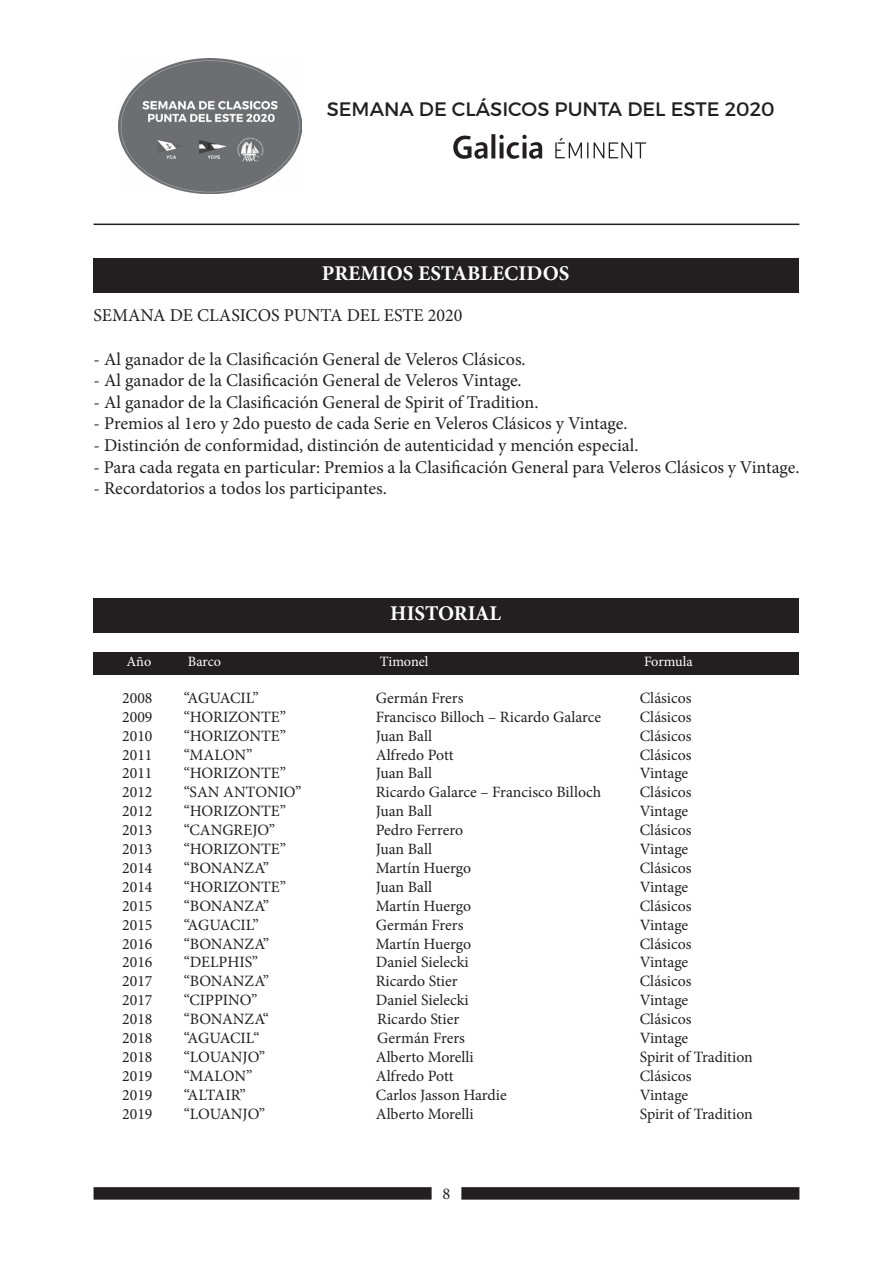
<style>
.page{position:relative;width:893px;height:1263px;background:#fff}
.page>*{position:absolute;margin:0;border:0;box-sizing:border-box;transform-origin:0 0}
.t1{font:700 21px "Minion Pro";color:#fff}
.t2{font:19.5px "Montserrat";color:#231f20}
.t3{font:18px "Minion Pro";color:#231f20}
.t4{font:16.5px "Minion Pro";color:#231f20}
.t5{font:15.75px "Minion Pro";color:#231f20}
.t6{font:14.25px "Minion Pro";letter-spacing:-.005em;color:#fff}
</style>
<div class="page">
<img style="left:118px;top:58px;width:183px;height:135px">
<hr style="left:94px;top:224px;width:705px;height:1px;background:#231f20">
<div style="left:94px;top:1188px;width:337px;height:11px;background:#231f20"></div>
<div style="left:94px;top:1187px;width:338px;height:12px;border:2px solid #231f20"></div>
<div style="left:462px;top:1188px;width:337px;height:11px;background:#231f20"></div>
<div style="left:461px;top:1187px;width:338px;height:12px;border:2px solid #231f20"></div>
<svg style="left:453px;top:134px;width:193px;height:25px"></svg>
<div style="left:94px;top:258px;width:705px;height:35px;background:#231f20"></div>
<div style="left:94px;top:598px;width:705px;height:34px;background:#231f20"></div>
<div style="left:94px;top:653px;width:705px;height:22px;background:#231f20"></div>
<p class="t2" style="left:327px;top:97px;width:449px">SEMANA DE CLÁSICOS PUNTA DEL ESTE 2020</p>
<h1 class="t1" style="left:322px;top:259px;width:249px">PREMIOS ESTABLECIDOS</h1>
<p class="t3" style="left:94px;top:304px;width:370px">SEMANA DE CLASICOS PUNTA DEL ESTE 2020</p>
<p class="t3" style="left:94px;top:347px;width:434px">- Al ganador de la Clasificación General de Veleros Clásicos.</p>
<p class="t3" style="left:94px;top:368px;width:430px">- Al ganador de la Clasificación General de Veleros Vintage.</p>
<p class="t3" style="left:94px;top:390px;width:446px">- Al ganador de la Clasificación General de Spirit of Tradition.</p>
<p class="t3" style="left:94px;top:412px;width:535px">- Premios al 1ero y 2do puesto de cada Serie en Veleros Clásicos y Vintage.</p>
<p class="t3" style="left:94px;top:433px;width:546px">- Distinción de conformidad, distinción de autenticidad y mención especial.</p>
<p class="t3" style="left:94px;top:455px;width:707px">- Para cada regata en particular: Premios a la Clasificación General para Veleros Clásicos y Vintage.</p>
<p class="t3" style="left:94px;top:476px;width:295px">- Recordatorios a todos los participantes.</p>
<h1 class="t1" style="left:390px;top:598px;width:112px">HISTORIAL</h1>
<p class="t6" style="left:126px;top:652px;width:26px">Año</p>
<p class="t6" style="left:188px;top:652px;width:35px">Barco</p>
<p class="t6" style="left:380px;top:652px;width:50px">Timonel</p>
<p class="t6" style="left:644px;top:652px;width:50px">Formula</p>
<p class="t5" style="left:122px;top:687px;width:32px">2008</p>
<p class="t5" style="left:184px;top:687px;width:76px">“AGUACIL”</p>
<p class="t5" style="left:376px;top:687px;width:89px">Germán Frers</p>
<p class="t5" style="left:640px;top:687px;width:53px">Clásicos</p>
<p class="t5" style="left:122px;top:706px;width:32px">2009</p>
<p class="t5" style="left:184px;top:706px;width:104px">“HORIZONTE”</p>
<p class="t5" style="left:376px;top:706px;width:227px">Francisco Billoch – Ricardo Galarce</p>
<p class="t5" style="left:640px;top:706px;width:53px">Clásicos</p>
<p class="t5" style="left:122px;top:725px;width:32px">2010</p>
<p class="t5" style="left:184px;top:725px;width:104px">“HORIZONTE”</p>
<p class="t5" style="left:376px;top:725px;width:58px">Juan Ball</p>
<p class="t5" style="left:640px;top:725px;width:53px">Clásicos</p>
<p class="t5" style="left:122px;top:744px;width:32px">2011</p>
<p class="t5" style="left:184px;top:744px;width:70px">“MALON”</p>
<p class="t5" style="left:376px;top:744px;width:79px">Alfredo Pott</p>
<p class="t5" style="left:640px;top:744px;width:53px">Clásicos</p>
<p class="t5" style="left:122px;top:763px;width:32px">2011</p>
<p class="t5" style="left:184px;top:763px;width:104px">“HORIZONTE”</p>
<p class="t5" style="left:376px;top:763px;width:58px">Juan Ball</p>
<p class="t5" style="left:640px;top:763px;width:50px">Vintage</p>
<p class="t5" style="left:122px;top:782px;width:32px">2012</p>
<p class="t5" style="left:184px;top:782px;width:119px">“SAN ANTONIO”</p>
<p class="t5" style="left:376px;top:782px;width:227px">Ricardo Galarce – Francisco Billoch</p>
<p class="t5" style="left:640px;top:782px;width:53px">Clásicos</p>
<p class="t5" style="left:122px;top:801px;width:32px">2012</p>
<p class="t5" style="left:184px;top:801px;width:104px">“HORIZONTE”</p>
<p class="t5" style="left:376px;top:801px;width:58px">Juan Ball</p>
<p class="t5" style="left:640px;top:801px;width:50px">Vintage</p>
<p class="t5" style="left:122px;top:819px;width:32px">2013</p>
<p class="t5" style="left:184px;top:819px;width:93px">“CANGREJO”</p>
<p class="t5" style="left:376px;top:819px;width:89px">Pedro Ferrero</p>
<p class="t5" style="left:640px;top:819px;width:53px">Clásicos</p>
<p class="t5" style="left:122px;top:838px;width:32px">2013</p>
<p class="t5" style="left:184px;top:838px;width:104px">“HORIZONTE”</p>
<p class="t5" style="left:376px;top:838px;width:58px">Juan Ball</p>
<p class="t5" style="left:640px;top:838px;width:50px">Vintage</p>
<p class="t5" style="left:122px;top:857px;width:32px">2014</p>
<p class="t5" style="left:184px;top:857px;width:87px">“BONANZA”</p>
<p class="t5" style="left:376px;top:857px;width:97px">Martín Huergo</p>
<p class="t5" style="left:640px;top:857px;width:53px">Clásicos</p>
<p class="t5" style="left:122px;top:876px;width:32px">2014</p>
<p class="t5" style="left:184px;top:876px;width:104px">“HORIZONTE”</p>
<p class="t5" style="left:376px;top:876px;width:58px">Juan Ball</p>
<p class="t5" style="left:640px;top:876px;width:50px">Vintage</p>
<p class="t5" style="left:122px;top:895px;width:32px">2015</p>
<p class="t5" style="left:184px;top:895px;width:87px">“BONANZA”</p>
<p class="t5" style="left:376px;top:895px;width:97px">Martín Huergo</p>
<p class="t5" style="left:640px;top:895px;width:53px">Clásicos</p>
<p class="t5" style="left:122px;top:914px;width:32px">2015</p>
<p class="t5" style="left:184px;top:914px;width:76px">“AGUACIL”</p>
<p class="t5" style="left:376px;top:914px;width:89px">Germán Frers</p>
<p class="t5" style="left:640px;top:914px;width:50px">Vintage</p>
<p class="t5" style="left:122px;top:933px;width:32px">2016</p>
<p class="t5" style="left:184px;top:933px;width:87px">“BONANZA”</p>
<p class="t5" style="left:376px;top:933px;width:97px">Martín Huergo</p>
<p class="t5" style="left:640px;top:933px;width:53px">Clásicos</p>
<p class="t5" style="left:122px;top:952px;width:32px">2016</p>
<p class="t5" style="left:184px;top:952px;width:76px">“DELPHIS”</p>
<p class="t5" style="left:376px;top:952px;width:95px">Daniel Sielecki</p>
<p class="t5" style="left:640px;top:952px;width:50px">Vintage</p>
<p class="t5" style="left:122px;top:971px;width:32px">2017</p>
<p class="t5" style="left:184px;top:971px;width:87px">“BONANZA”</p>
<p class="t5" style="left:376px;top:971px;width:83px">Ricardo Stier</p>
<p class="t5" style="left:640px;top:971px;width:53px">Clásicos</p>
<p class="t5" style="left:122px;top:990px;width:32px">2017</p>
<p class="t5" style="left:184px;top:990px;width:75px">“CIPPINO”</p>
<p class="t5" style="left:376px;top:990px;width:95px">Daniel Sielecki</p>
<p class="t5" style="left:640px;top:990px;width:50px">Vintage</p>
<p class="t5" style="left:122px;top:1008px;width:32px">2018</p>
<p class="t5" style="left:184px;top:1008px;width:87px">“BONANZA“</p>
<p class="t5" style="left:377px;top:1008px;width:83px">Ricardo Stier</p>
<p class="t5" style="left:640px;top:1008px;width:53px">Clásicos</p>
<p class="t5" style="left:122px;top:1027px;width:32px">2018</p>
<p class="t5" style="left:184px;top:1027px;width:78px">“AGUACIL“</p>
<p class="t5" style="left:377px;top:1027px;width:89px">Germán Frers</p>
<p class="t5" style="left:640px;top:1027px;width:50px">Vintage</p>
<p class="t5" style="left:122px;top:1046px;width:32px">2018</p>
<p class="t5" style="left:184px;top:1046px;width:83px">“LOUANJO”</p>
<p class="t5" style="left:376px;top:1046px;width:100px">Alberto Morelli</p>
<p class="t5" style="left:640px;top:1046px;width:115px">Spirit of Tradition</p>
<p class="t5" style="left:122px;top:1065px;width:32px">2019</p>
<p class="t5" style="left:184px;top:1065px;width:70px">“MALON”</p>
<p class="t5" style="left:376px;top:1065px;width:79px">Alfredo Pott</p>
<p class="t5" style="left:640px;top:1065px;width:53px">Clásicos</p>
<p class="t5" style="left:122px;top:1084px;width:32px">2019</p>
<p class="t5" style="left:184px;top:1084px;width:64px">“ALTAIR”</p>
<p class="t5" style="left:376px;top:1084px;width:133px">Carlos Jasson Hardie</p>
<p class="t5" style="left:640px;top:1084px;width:50px">Vintage</p>
<p class="t5" style="left:122px;top:1103px;width:32px">2019</p>
<p class="t5" style="left:184px;top:1103px;width:83px">“LOUANJO”</p>
<p class="t5" style="left:376px;top:1103px;width:100px">Alberto Morelli</p>
<p class="t5" style="left:640px;top:1103px;width:115px">Spirit of Tradition</p>
<p class="t4" style="left:442px;top:1183px;width:9px">8</p>
</div>
